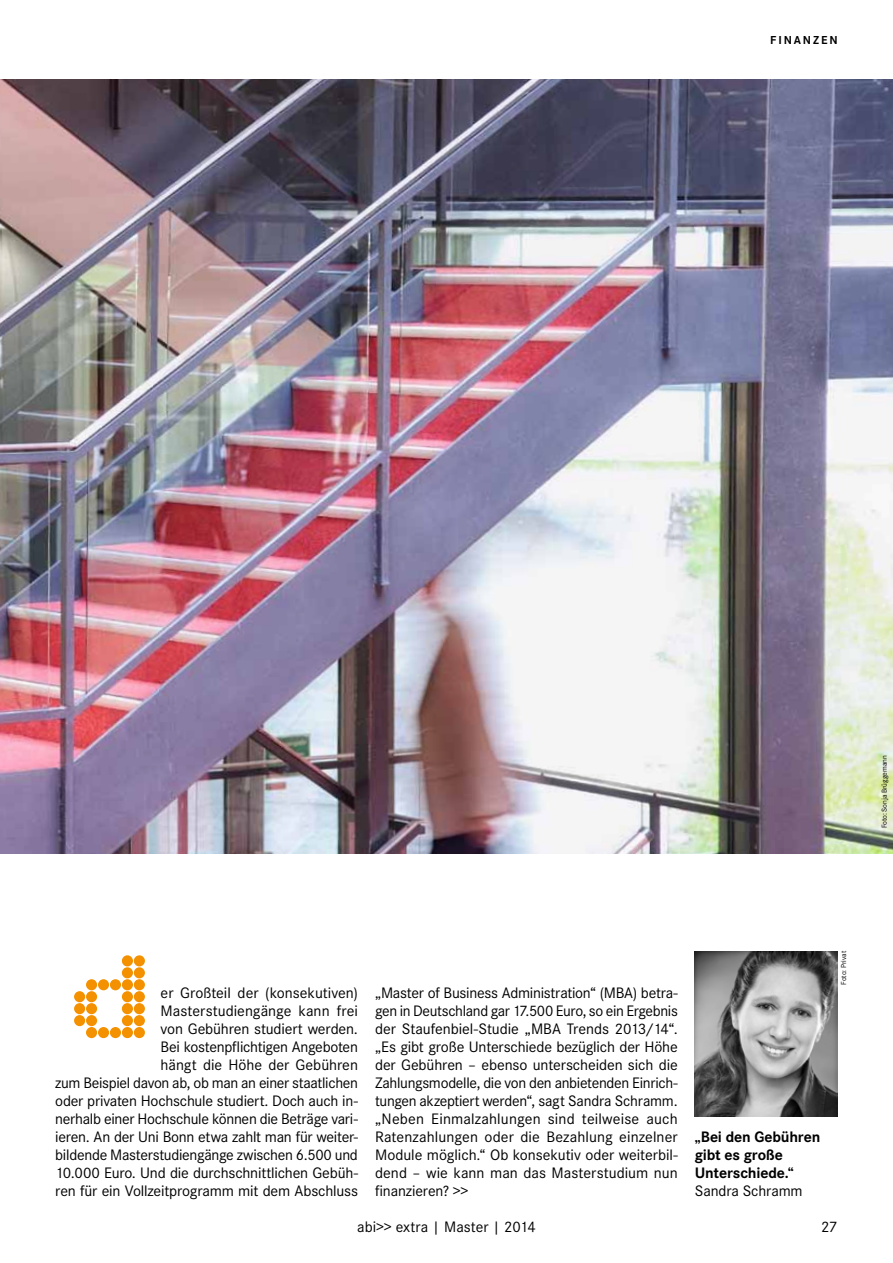
<style>
.page{position:relative;width:893px;height:1263px;background:#fff}
.page>*{position:absolute;margin:0;border:0;box-sizing:border-box;transform-origin:0 0}
.t1{font:120.75px "Dot Matrix OT Two Extended";color:#f39100}
.t2{font:15.75px/18px "Corporate S";letter-spacing:-.015em;color:#000;text-align:right}
.t3{font:700 15.75px/18px "Corporate S";letter-spacing:-.01em;color:#000}
.t4{font:700 12px "Corporate S";color:#000}
.t5{font:7.5px "Corporate S";letter-spacing:-.005em;color:#000}
.s1{font-weight:400}
</style>
<div class="page">
<img style="left:0;top:80px;width:893px;height:774px">
<img style="left:695px;top:951px;width:143px;height:165px">
<p class="t4" style="left:770px;top:33px;width:69px">finanzen</p>
<p class="t5" style="left:880px;top:828px;width:75px;rotate:-90deg">Foto: Sonja Brüggemann</p>
<p class="t1" style="left:68px;top:919px;width:84px">d</p>
<p class="t2" style="left:55px;top:983px;width:304px">er Großteil der (konsekutiven)<br>Masterstudiengänge kann frei<br>von Gebühren studiert werden.<br>Bei kostenpflichtigen Angeboten<br>hängt die Höhe der Gebühren<br>zum Beispiel davon ab, ob man an einer staatlichen oder privaten Hochschule studiert. Doch auch in&shy;nerhalb einer Hochschule können die Beträge vari&shy;ieren. An der Uni Bonn etwa zahlt man für weiter&shy;bildende Masterstudiengänge zwischen 6.500 und 10.000 Euro. Und die durchschnittlichen Gebüh&shy;ren für ein Vollzeitprogramm mit dem Abschluss</p>
<p class="t2" style="left:375px;top:983px;width:304px;text-align:justify">„Master of Business Administration“ (MBA) betra&shy;gen in Deutschland gar 17.500 Euro, so ein Ergebnis der Staufenbiel-Studie „MBA Trends 2013/14“. „Es gibt große Unterschiede bezüglich der Höhe der Gebühren – ebenso unterscheiden sich die Zahlungsmodelle, die von den anbietenden Einrich&shy;tungen akzeptiert werden“, sagt Sandra Schramm. „Neben Einmalzahlungen sind teilweise auch Ratenzahlungen oder die Bezahlung einzelner Module möglich.“ Ob konsekutiv oder weiterbil&shy;dend – wie kann man das Masterstudium nun finanzieren? &gt;&gt;</p>
<p class="t3" style="left:695px;top:1128px;width:127px">„Bei den Gebühren gibt es große<br>Unterschiede.“<br><span class="s1">Sandra Schramm</span></p>
<p class="t5" style="left:839px;top:985px;width:35px;rotate:-90deg">Foto: Privat</p>
<p class="t2" style="left:357px;top:1217px;width:180px">abi&gt;&gt; extra | Master | 2014</p>
<p class="t2" style="left:821px;top:1217px;width:18px">27</p>
</div>
